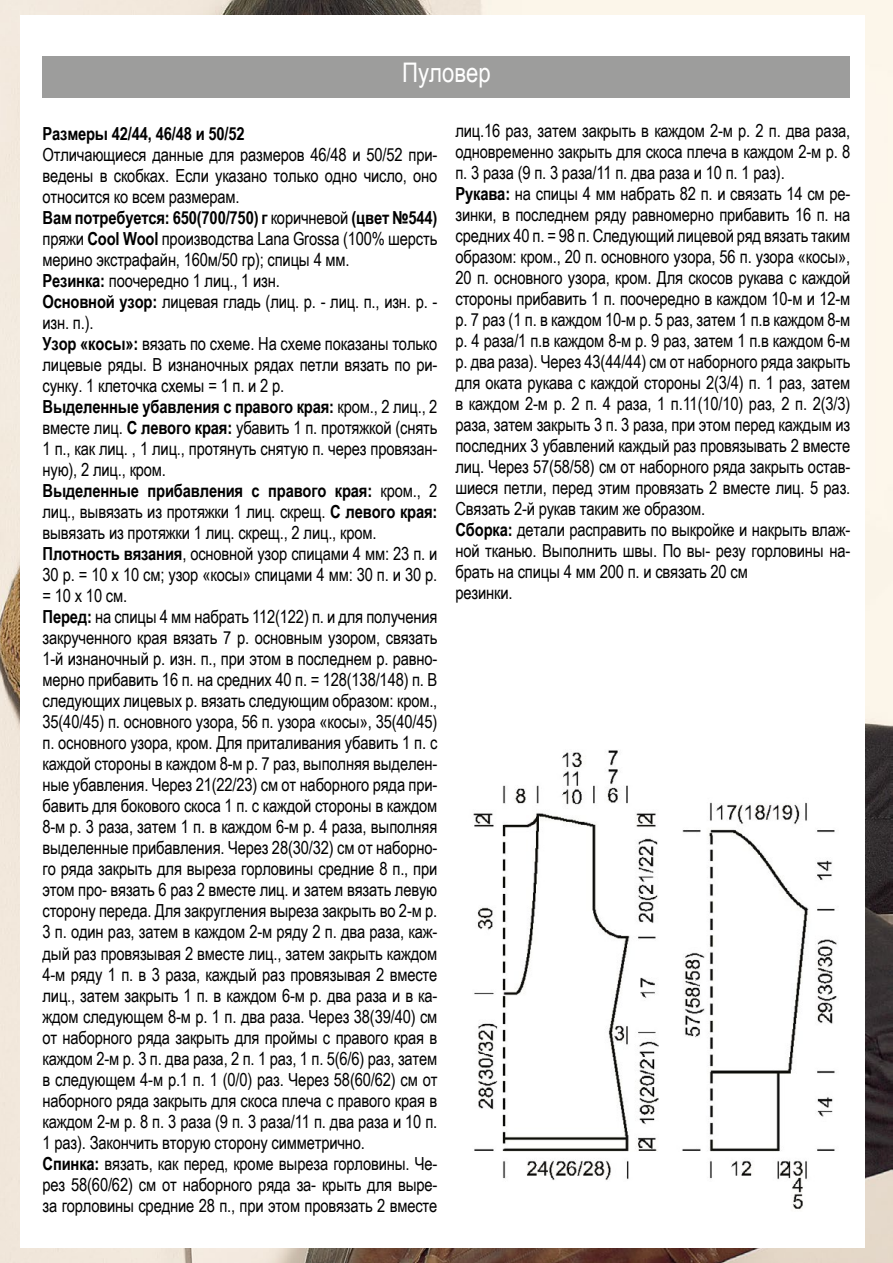
<style>
.page{position:relative;width:893px;height:1263px;background:#fff}
.page>*{position:absolute;margin:0;border:0;box-sizing:border-box;transform-origin:0 0}
.t1{font:27px "Arial Narrow";color:#fff}
.t2{font:18px/21px "Arial Narrow";letter-spacing:-.01em;color:#000}
.t3{font:700 18px "Arial Narrow";letter-spacing:-.01em;color:#000}
.s1{font-weight:700}
</style>
<div class="page">
<img style="left:0;top:0;width:893px;height:1263px">
<div style="left:20px;top:15px;width:845px;height:1232px;background:#fff"></div>
<div style="left:43px;top:56px;width:807px;height:42px;background:#9d9d9c"></div>
<img style="left:473px;top:750px;width:364px;height:459px">
<h1 class="t1" style="left:402px;top:53px;width:90px">Пуловер</h1>
<p class="t3" style="left:43px;top:120px;width:204px">Размеры 42/44, 46/48 и 50/52</p>
<p class="t2" style="left:43px;top:144px;width:396px">Отличающиеся данные для размеров 46/48 и 50/52 при&shy;ведены в скобках. Если указано только одно число, оно относится ко всем размерам.<br><span class="s1">Вам потребуется: 650(700/750) г</span> коричневой <span class="s1">(цвет №544) </span>пряжи <span class="s1">Cool Wool</span> производства Lana Grossa (100% шерсть мерино экстрафайн, 160м/50 гр); спицы 4 мм.<br><span class="s1">Резинка:</span> поочередно 1 лиц., 1 изн.<br><span class="s1">Основной узор:</span> лицевая гладь (лиц. р. - лиц. п., изн. р. - изн. п.).<br><span class="s1">Узор «косы»:</span> вязать по схеме. На схеме показаны только лицевые ряды. В изнаночных рядах петли вязать по ри&shy;сунку. 1 клеточка схемы = 1 п. и 2 р.<br><span class="s1">Выделенные убавления с правого края:</span> кром., 2 лиц., 2 вместе лиц. <span class="s1">С левого края:</span> убавить 1 п. протяжкой (снять 1 п., как лиц. , 1 лиц., протянуть снятую п. через провязан&shy;ную), 2 лиц., кром.<br><span class="s1">Выделенные прибавления с правого края:</span> кром., 2 лиц., вывязать из протяжки 1 лиц. скрещ. <span class="s1">С левого края: </span>вывязать из протяжки 1 лиц. скрещ., 2 лиц., кром.<br><span class="s1">Плотность вязания</span>, основной узор спицами 4 мм: 23 п. и 30 р. = 10 х 10 см; узор «косы» спицами 4 мм: 30 п. и 30 р. = 10 х 10 см.<br><span class="s1">Перед:</span> на спицы 4 мм набрать 112(122) п. и для получения закрученного края вязать 7 р. основным узором, связать 1-й изнаночный р. изн. п., при этом в последнем р. равно&shy;мерно прибавить 16 п. на средних 40 п. = 128(138/148) п. В следующих лицевых р. вязать следующим образом: кром., 35(40/45) п. основного узора, 56 п. узора «косы», 35(40/45) п. основного узора, кром. Для приталивания убавить 1 п. с каждой стороны в каждом 8-м р. 7 раз, выполняя выделен&shy;ные убавления. Через 21(22/23) см от наборного ряда при&shy;бавить для бокового скоса 1 п. с каждой стороны в каждом 8-м р. 3 раза, затем 1 п. в каждом 6-м р. 4 раза, выполняя выделенные прибавления. Через 28(30/32) см от наборно&shy;го ряда закрыть для выреза горловины средние 8 п., при этом про- вязать 6 раз 2 вместе лиц. и затем вязать левую сторону переда. Для закругления выреза закрыть во 2-м р.<br>3 п. один раз, затем в каждом 2-м ряду 2 п. два раза, каж&shy;дый раз провязывая 2 вместе лиц., затем закрыть каждом 4-м ряду 1 п. в 3 раза, каждый раз провязывая 2 вместе лиц., затем закрыть 1 п. в каждом 6-м р. два раза и в ка&shy;ждом следующем 8-м р. 1 п. два раза. Через 38(39/40) см от наборного ряда закрыть для проймы с правого края в каждом 2-м р. 3 п. два раза, 2 п. 1 раз, 1 п. 5(6/6) раз, затем в следующем 4-м р.1 п. 1 (0/0) раз. Через 58(60/62) см от наборного ряда закрыть для скоса плеча с правого края в каждом 2-м р. 8 п. 3 раза (9 п. 3 раза/11 п. два раза и 10 п.<br>1 раз). Закончить вторую сторону симметрично.<br><span class="s1">Спинка:</span> вязать, как перед, кроме выреза горловины. Че&shy;рез 58(60/62) см от наборного ряда за- крыть для выре&shy;за горловины средние 28 п., при этом провязать 2 вместе</p>
<p class="t2" style="left:455px;top:119px;width:396px">лиц.16 раз, затем закрыть в каждом 2-м р. 2 п. два раза, одновременно закрыть для скоса плеча в каждом 2-м р. 8 п. 3 раза (9 п. 3 раза/11 п. два раза и 10 п. 1 раз).<br><span class="s1">Рукава:</span> на спицы 4 мм набрать 82 п. и связать 14 см ре&shy;зинки, в последнем ряду равномерно прибавить 16 п. на средних 40 п. = 98 п. Следующий лицевой ряд вязать таким образом: кром., 20 п. основного узора, 56 п. узора «косы», 20 п. основного узора, кром. Для скосов рукава с каждой стороны прибавить 1 п. поочередно в каждом 10-м и 12-м р. 7 раз (1 п. в каждом 10-м р. 5 раз, затем 1 п.в каждом 8-м р. 4 раза/1 п.в каждом 8-м р. 9 раз, затем 1 п.в каждом 6-м р. два раза). Через 43(44/44) см от наборного ряда закрыть для оката рукава с каждой стороны 2(3/4) п. 1 раз, затем в каждом 2-м р. 2 п. 4 раза, 1 п.11(10/10) раз, 2 п. 2(3/3) раза, затем закрыть 3 п. 3 раза, при этом перед каждым из последних 3 убавлений каждый раз провязывать 2 вместе лиц. Через 57(58/58) см от наборного ряда закрыть остав&shy;шиеся петли, перед этим провязать 2 вместе лиц. 5 раз.<br>Связать 2-й рукав таким же образом.<br><span class="s1">Сборка:</span> детали расправить по выкройке и накрыть влаж&shy;ной тканью. Выполнить швы. По вы- резу горловины на&shy;брать на спицы 4 мм 200 п. и связать 20 см<br>резинки.</p>
</div>
